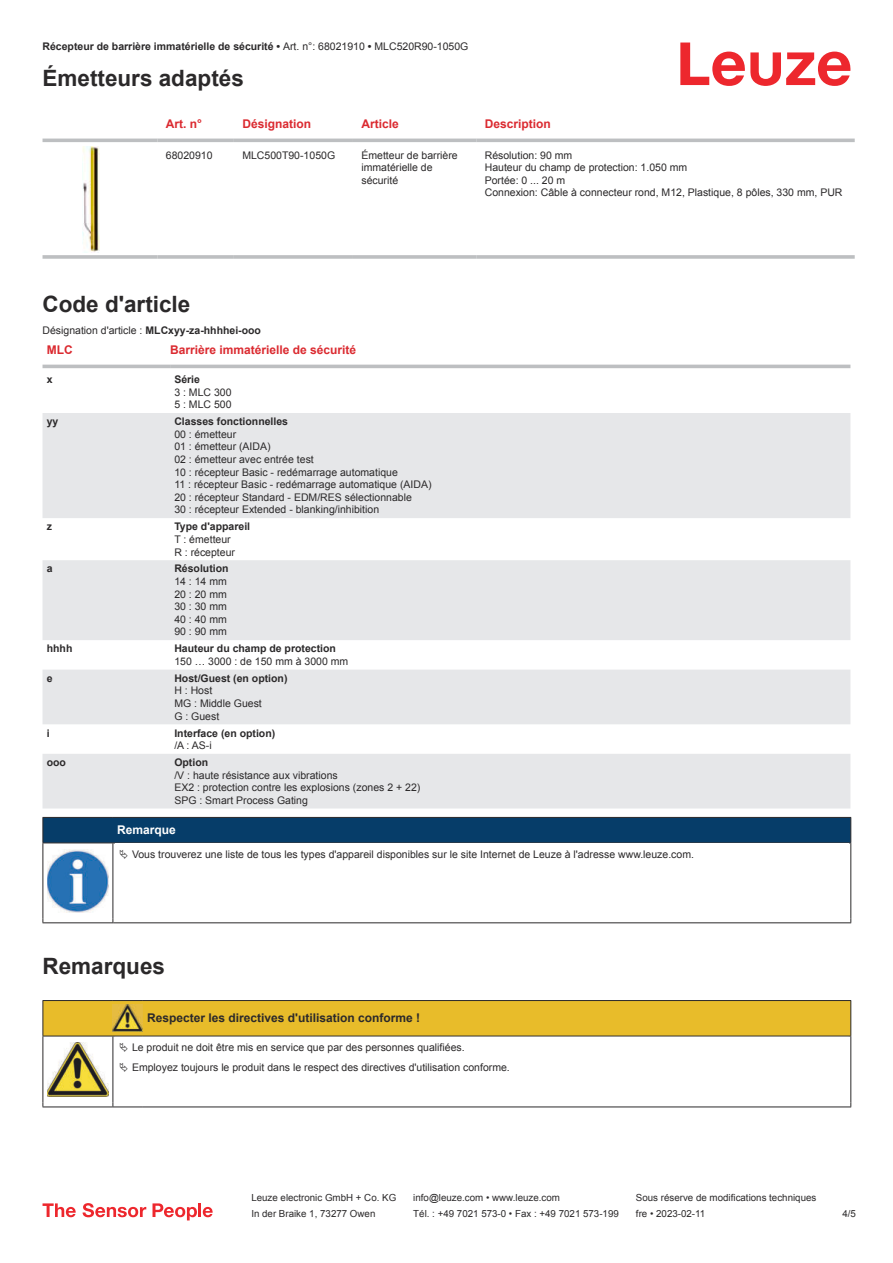
<style>
.page{position:relative;width:893px;height:1263px;background:#fff}
.page>*{position:absolute;margin:0;border:0;box-sizing:border-box;transform-origin:0 0}
.t1{font:700 22.5px "Arial";color:#2b292a}
.t2{font:700 12px "Arial";color:#db2a30}
.t3{font:700 12px "Arial";color:#2b292a}
.t4{font:700 12px "Arial";color:#fff}
.t5{font:10.5px/12.6px "Arial";color:#2b292a}
.t6{font:700 10.5px "Arial";color:#2b292a}
.t7{font:9.75px "Arial";color:#2b292a}
.s1{font-weight:400}
.s2{font-weight:700}
</style>
<div class="page">
<svg style="left:680px;top:43px;width:170px;height:43px"></svg>
<svg style="left:43px;top:138px;width:812px;height:1px"></svg>
<hr style="left:43px;top:139px;width:114px;height:3px;background:#bdbfc1">
<hr style="left:157px;top:139px;width:77px;height:3px;background:#bdbfc1">
<hr style="left:234px;top:139px;width:119px;height:3px;background:#bdbfc1">
<hr style="left:353px;top:139px;width:123px;height:3px;background:#bdbfc1">
<hr style="left:476px;top:139px;width:379px;height:3px;background:#bdbfc1">
<svg style="left:43px;top:255px;width:114px;height:4px"></svg>
<hr style="left:157px;top:255px;width:77px;height:4px;background:#c7c8ca">
<hr style="left:234px;top:255px;width:119px;height:4px;background:#bdbfc1">
<svg style="left:353px;top:255px;width:123px;height:4px"></svg>
<hr style="left:476px;top:255px;width:379px;height:4px;background:#c7c8ca">
<img style="left:82px;top:146px;width:18px;height:107px">
<div style="left:43px;top:364px;width:807px;height:5px;background:#ebecec"></div>
<svg style="left:43px;top:413px;width:807px;height:395px;fill:#e6e7e9"></svg>
<hr style="left:43px;top:365px;width:127px;height:3px;background:#bdbfc1">
<hr style="left:170px;top:365px;width:680px;height:3px;background:#bdbfc1">
<svg style="left:43px;top:1203px;width:33px;height:14px"></svg>
<svg style="left:83px;top:1203px;width:63px;height:14px"></svg>
<svg style="left:153px;top:1203px;width:44px;height:17px"></svg>
<hr style="left:198px;top:1203px;width:3px;height:14px;background:#ed272d">
<svg style="left:203px;top:1207px;width:10px;height:10px"></svg>
<div style="left:43px;top:817px;width:808px;height:26px;background:#063d69"></div>
<hr style="left:113px;top:842px;width:738px;height:1px;background:#2b292a">
<hr style="left:43px;top:843px;width:1px;height:75px;background:#2b292a">
<hr style="left:113px;top:843px;width:1px;height:75px;background:#2b292a">
<hr style="left:850px;top:843px;width:1px;height:75px;background:#2b292a">
<hr style="left:43px;top:922px;width:70px;height:1px;background:#2b292a">
<hr style="left:113px;top:922px;width:738px;height:1px;background:#2b292a">
<img style="left:47px;top:849px;width:61px;height:63px">
<hr style="left:43px;top:1036px;width:1px;height:66px;background:#2b292a">
<hr style="left:113px;top:1036px;width:1px;height:66px;background:#2b292a">
<hr style="left:850px;top:1036px;width:1px;height:66px;background:#2b292a">
<hr style="left:43px;top:1106px;width:70px;height:1px;background:#2b292a">
<hr style="left:113px;top:1106px;width:30px;height:1px;background:#2b292a">
<hr style="left:143px;top:1106px;width:708px;height:1px;background:#2b292a">
<img style="left:47px;top:1077px;width:61px;height:19px">
<svg style="left:43px;top:1000px;width:808px;height:77px"></svg>
<p class="t6" style="left:43px;top:43px;width:427px">Récepteur de barrière immatérielle de sécurité • <span class="s1">Art. n°: 68021910</span> • <span class="s1">MLC520R90-1050G</span></p>
<h1 class="t1" style="left:43px;top:70px;width:203px">Émetteurs adaptés</h1>
<p class="t2" style="left:166px;top:119px;width:38px">Art. n°</p>
<p class="t2" style="left:242px;top:119px;width:70px">Désignation</p>
<p class="t2" style="left:361px;top:119px;width:39px">Article</p>
<p class="t2" style="left:485px;top:119px;width:68px">Description</p>
<p class="t5" style="left:166px;top:150px;width:48px">68020910</p>
<p class="t5" style="left:242px;top:150px;width:94px">MLC500T90-1050G</p>
<p class="t5" style="left:361px;top:150px;width:98px">Émetteur de barrière immatérielle de sécurité</p>
<p class="t5" style="left:485px;top:150px;width:359px">Résolution: 90 mm<br>Hauteur du champ de protection: 1.050 mm<br>Portée: 0 ... 20 m<br>Connexion: Câble à connecteur rond, M12, Plastique, 8 pôles, 330 mm, PUR</p>
<h1 class="t1" style="left:43px;top:295px;width:149px">Code d'article</h1>
<p class="t5" style="left:43px;top:325px;width:220px">Désignation d'article : <span class="s2">MLCxyy-za-hhhhei-ooo</span></p>
<p class="t2" style="left:47px;top:345px;width:27px">MLC</p>
<p class="t2" style="left:170px;top:345px;width:188px">Barrière immatérielle de sécurité</p>
<p class="t6" style="left:47px;top:375px;width:7px">x</p>
<p class="t6" style="left:174px;top:375px;width:27px">Série</p>
<p class="t5" style="left:174px;top:387px;width:59px">3 : MLC 300<br>5 : MLC 500</p>
<p class="t6" style="left:47px;top:418px;width:13px">yy</p>
<p class="t6" style="left:174px;top:418px;width:115px">Classes fonctionnelles</p>
<p class="t5" style="left:174px;top:429px;width:259px">00 : émetteur<br>01 : émetteur (AIDA)<br>02 : émetteur avec entrée test<br>10 : récepteur Basic - redémarrage automatique<br>11 : récepteur Basic - redémarrage automatique (AIDA)<br>20 : récepteur Standard - EDM/RES sélectionnable<br>30 : récepteur Extended - blanking/inhibition</p>
<p class="t6" style="left:47px;top:523px;width:7px">z</p>
<p class="t6" style="left:174px;top:523px;width:77px">Type d'appareil</p>
<p class="t5" style="left:174px;top:534px;width:62px">T : émetteur<br>R : récepteur</p>
<p class="t6" style="left:47px;top:565px;width:7px">a</p>
<p class="t6" style="left:174px;top:565px;width:56px">Résolution</p>
<p class="t5" style="left:174px;top:576px;width:54px;text-align:justify">14 : 14 mm 20 : 20 mm 30 : 30 mm 40 : 40 mm 90 : 90 mm</p>
<p class="t6" style="left:47px;top:645px;width:27px">hhhh</p>
<p class="t6" style="left:174px;top:645px;width:163px">Hauteur du champ de protection</p>
<p class="t5" style="left:174px;top:656px;width:175px">150 … 3000 : de 150 mm à 3000 mm</p>
<p class="t6" style="left:47px;top:674px;width:7px">e</p>
<p class="t6" style="left:174px;top:674px;width:115px">Host/Guest (en option)</p>
<p class="t5" style="left:174px;top:685px;width:89px">H : Host<br>MG : Middle Guest<br>G : Guest</p>
<p class="t6" style="left:47px;top:729px;width:4px">i</p>
<p class="t6" style="left:174px;top:729px;width:102px">Interface (en option)</p>
<p class="t5" style="left:174px;top:740px;width:39px">/A : AS-i</p>
<p class="t6" style="left:47px;top:758px;width:21px">ooo</p>
<p class="t6" style="left:174px;top:758px;width:35px">Option</p>
<p class="t5" style="left:174px;top:769px;width:247px">/V : haute résistance aux vibrations<br>EX2 : protection contre les explosions (zones 2 + 22)<br>SPG : Smart Process Gating</p>
<p class="t4" style="left:117px;top:825px;width:60px">Remarque</p>
<p class="t5" style="left:132px;top:849px;width:563px">Vous trouverez une liste de tous les types d'appareil disponibles sur le site Internet de Leuze à l'adresse www.leuze.com.</p>
<h1 class="t1" style="left:43px;top:958px;width:124px">Remarques</h1>
<p class="t3" style="left:147px;top:1014px;width:274px">Respecter les directives d'utilisation conforme !</p>
<p class="t5" style="left:132px;top:1038px;width:379px;line-height:20.2px">Le produit ne doit être mis en service que par des personnes qualifiées.<br>Employez toujours le produit dans le respect des directives d'utilisation conforme.</p>
<p class="t7" style="left:251px;top:1194px;width:146px">Leuze electronic GmbH + Co. KG</p>
<p class="t7" style="left:413px;top:1194px;width:148px">info@leuze.com • www.leuze.com</p>
<p class="t7" style="left:636px;top:1194px;width:182px">Sous réserve de modifications techniques</p>
<p class="t7" style="left:251px;top:1210px;width:126px">In der Braike 1, 73277 Owen</p>
<p class="t7" style="left:413px;top:1210px;width:207px">Tél. : +49 7021 573-0 • Fax : +49 7021 573-199</p>
<p class="t7" style="left:636px;top:1210px;width:71px">fre • 2023-02-11</p>
<p class="t7" style="left:842px;top:1210px;width:15px">4 /5</p>
</div>
